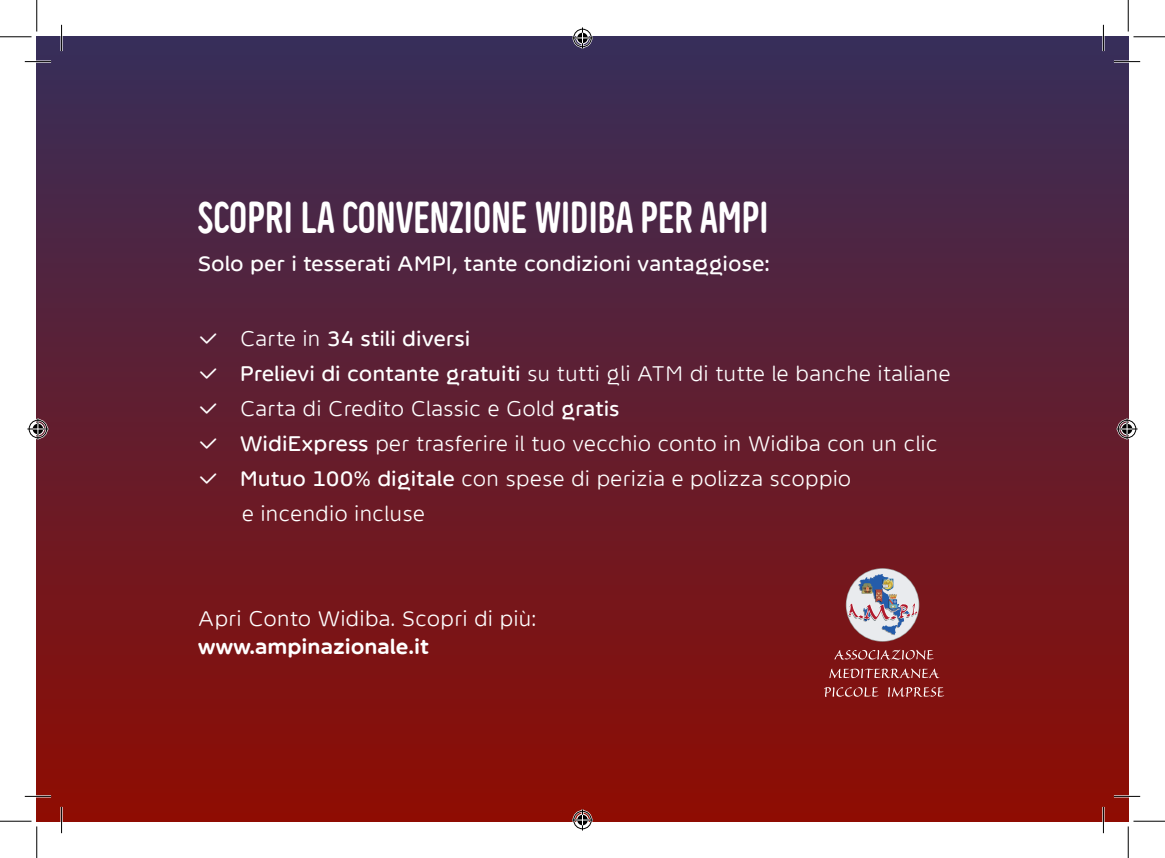
<style>
.page{position:relative;width:1165px;height:858px;background:#fff}
.page>*{position:absolute;margin:0;border:0;box-sizing:border-box;transform-origin:0 0}
.t1{font:700 43.75px "Widiba Condensed";color:#fff}
.t2{font:300 21px "Widiba";color:#fff}
.t3{font:21px "Widiba";color:#fff}
.t4{font:500 21px "Widiba";color:#fff}
.s1{font-weight:300}
.s2{font-weight:400}
</style>
<div class="page">
<div style="left:37px;top:37px;width:1091px;height:784px;background:linear-gradient(to bottom,#362e5a,#8f0c02)"></div>
<svg style="left:846px;top:568px;width:73px;height:73px"></svg>
<img style="left:848px;top:573px;width:70px;height:62px">
<svg style="left:829px;top:668px;width:110px;height:10px"></svg>
<svg style="left:834px;top:649px;width:100px;height:10px"></svg>
<svg style="left:824px;top:687px;width:55px;height:9px"></svg>
<svg style="left:888px;top:687px;width:56px;height:9px"></svg>
<hr style="left:25px;top:60px;width:26px;height:3px;background:#fff">
<hr style="left:1114px;top:60px;width:26px;height:3px;background:#fff">
<hr style="left:25px;top:795px;width:26px;height:2px;background:#fff">
<hr style="left:1114px;top:795px;width:26px;height:2px;background:#fff">
<hr style="left:60px;top:25px;width:3px;height:26px;background:#fff">
<hr style="left:60px;top:806px;width:3px;height:26px;background:#fff">
<hr style="left:1102px;top:25px;width:2px;height:26px;background:#fff">
<hr style="left:1102px;top:806px;width:2px;height:26px;background:#fff">
<svg style="left:25px;top:61px;width:26px;height:1px"></svg>
<svg style="left:1114px;top:61px;width:26px;height:1px"></svg>
<svg style="left:25px;top:795px;width:26px;height:1px"></svg>
<svg style="left:1114px;top:795px;width:26px;height:1px"></svg>
<svg style="left:61px;top:25px;width:1px;height:26px"></svg>
<svg style="left:61px;top:806px;width:1px;height:26px"></svg>
<svg style="left:1103px;top:25px;width:1px;height:26px"></svg>
<svg style="left:1103px;top:806px;width:1px;height:26px"></svg>
<hr style="left:0;top:36px;width:32px;height:1px;background:#000">
<hr style="left:1133px;top:36px;width:32px;height:1px;background:#000">
<hr style="left:0;top:820px;width:32px;height:1px;background:#000">
<hr style="left:1133px;top:820px;width:32px;height:1px;background:#000">
<hr style="left:36px;top:0;width:1px;height:32px;background:#000">
<hr style="left:36px;top:826px;width:1px;height:31px;background:#000">
<hr style="left:1128px;top:0;width:1px;height:32px;background:#000">
<hr style="left:1128px;top:826px;width:1px;height:31px;background:#000">
<svg style="left:572px;top:27px;width:21px;height:21px"></svg>
<svg style="left:572px;top:809px;width:21px;height:21px"></svg>
<svg style="left:27px;top:418px;width:21px;height:21px"></svg>
<svg style="left:1116px;top:418px;width:21px;height:21px"></svg>
<svg style="left:200px;top:333px;width:16px;height:10px"></svg>
<svg style="left:200px;top:368px;width:16px;height:10px"></svg>
<svg style="left:200px;top:403px;width:16px;height:10px"></svg>
<svg style="left:200px;top:438px;width:16px;height:10px"></svg>
<svg style="left:200px;top:473px;width:16px;height:10px"></svg>
<p class="t1" style="left:198px;top:192px;width:572px">SCOPRI LA CONVENZIONE WIDIBA PER AMPI</p>
<p class="t3" style="left:198px;top:251px;width:574px">Solo per i tesserati AMPI, tante condizioni vantaggiose:</p>
<p class="t3" style="left:198px;top:325px;width:274px">✔✔ <span class="s1">Carte in</span> 34 stili diversi</p>
<p class="t2" style="left:198px;top:361px;width:754px">✔✔ <span class="s2">Prelievi di contante gratuiti</span> su tutti gli ATM di tutte le banche italiane</p>
<p class="t2" style="left:198px;top:396px;width:423px">✔✔ Carta di Credito Classic e Gold <span class="s2">gratis</span></p>
<p class="t2" style="left:198px;top:431px;width:742px">✔✔ <span class="s2">WidiExpress</span> per trasferire il tuo vecchio conto in Widiba con un clic</p>
<p class="t2" style="left:198px;top:466px;width:655px">✔✔ <span class="s2">Mutuo 100% digitale</span> con spese di perizia e polizza scoppio</p>
<p class="t2" style="left:242px;top:501px;width:185px">e incendio incluse</p>
<p class="t2" style="left:198px;top:606px;width:340px">Apri Conto Widiba. Scopri di più:</p>
<p class="t4" style="left:198px;top:633px;width:232px">www.ampinazionale.it</p>
</div>
